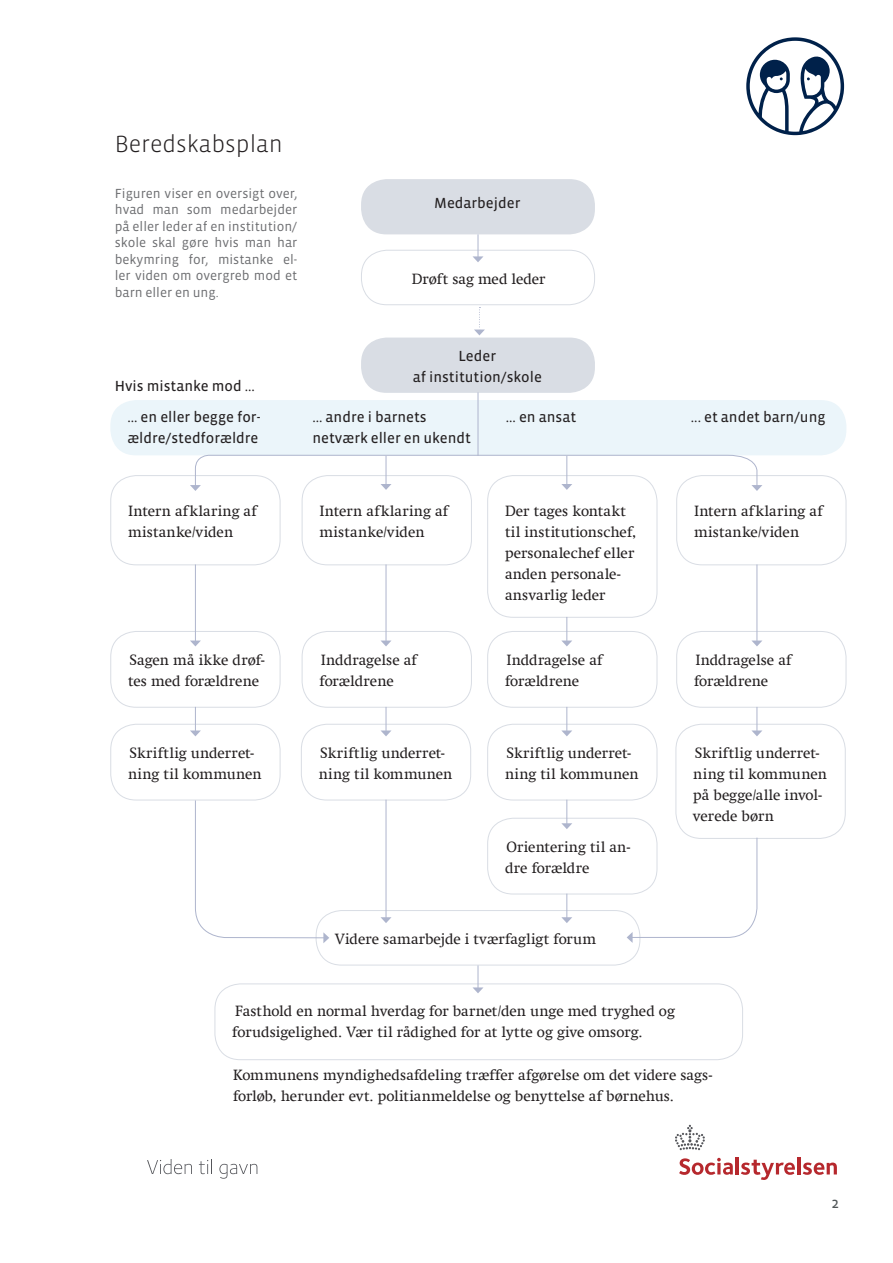
<style>
.page{position:relative;width:893px;height:1263px;background:#fff}
.page>*{position:absolute;margin:0;border:0;box-sizing:border-box;transform-origin:0 0}
.Over{font:300 24px "Vista Sans";color:#231f20}
.figur__box{font:15px/21px "Swift Com";letter-spacing:.005em;color:#231f20}
.Over3__box__pt_11{font:15px/21px "Vista Sans Reg";color:#231f20}
.t1{font:15px "Vista Sans Reg";color:#505658}
.figur-tekst{font:13.5px/16.5px "Vista Sans";color:#6c6d70;text-align:justify}
</style>
<div class="page">
<svg style="left:675px;top:1125px;width:30px;height:25px"></svg>
<svg style="left:679px;top:1158px;width:54px;height:17px"></svg>
<hr style="left:735px;top:1157px;width:4px;height:17px;background:#b6282d">
<svg style="left:741px;top:1160px;width:54px;height:20px"></svg>
<hr style="left:797px;top:1157px;width:3px;height:17px;background:#b6282d">
<svg style="left:803px;top:1162px;width:34px;height:13px"></svg>
<svg style="left:147px;top:1159px;width:45px;height:15px"></svg>
<svg style="left:199px;top:1159px;width:13px;height:15px"></svg>
<svg style="left:219px;top:1164px;width:38px;height:15px"></svg>
<svg style="left:746px;top:37px;width:98px;height:98px"></svg>
<div style="left:110px;top:400px;width:736px;height:55px;background:#ebf5fa;border-radius:26px"></div>
<div style="left:361px;top:179px;width:234px;height:55px;background:#d9dde4;border-radius:26px"></div>
<div style="left:361px;top:250px;width:234px;height:55px;border:1px solid #d9dde4;border-radius:26px"></div>
<div style="left:110px;top:475px;width:170px;height:90px;border:1px solid #d9dde4;border-radius:26px"></div>
<div style="left:110px;top:631px;width:170px;height:77px;border:1px solid #d9dde4;border-radius:26px"></div>
<div style="left:110px;top:724px;width:170px;height:76px;border:1px solid #d9dde4;border-radius:26px"></div>
<div style="left:301px;top:724px;width:170px;height:76px;border:1px solid #d9dde4;border-radius:26px"></div>
<div style="left:487px;top:724px;width:170px;height:76px;border:1px solid #d9dde4;border-radius:26px"></div>
<div style="left:487px;top:818px;width:170px;height:76px;border:1px solid #d9dde4;border-radius:26px"></div>
<div style="left:316px;top:910px;width:324px;height:55px;border:1px solid #d9dde4;border-radius:25px"></div>
<div style="left:215px;top:983px;width:528px;height:77px;border:1px solid #d9dde4;border-radius:26px"></div>
<div style="left:676px;top:724px;width:170px;height:115px;border:1px solid #d9dde4;border-radius:26px"></div>
<div style="left:302px;top:475px;width:170px;height:90px;border:1px solid #d9dde4;border-radius:26px"></div>
<div style="left:302px;top:631px;width:170px;height:77px;border:1px solid #d9dde4;border-radius:26px"></div>
<div style="left:487px;top:631px;width:170px;height:77px;border:1px solid #d9dde4;border-radius:26px"></div>
<div style="left:676px;top:631px;width:170px;height:77px;border:1px solid #d9dde4;border-radius:26px"></div>
<div style="left:676px;top:475px;width:170px;height:90px;border:1px solid #d9dde4;border-radius:26px"></div>
<div style="left:487px;top:475px;width:170px;height:143px;border:1px solid #d9dde4;border-radius:26px"></div>
<div style="left:361px;top:338px;width:234px;height:55px;background:#d9dde4;border-radius:26px"></div>
<svg style="left:627px;top:837px;width:131px;height:106px"></svg>
<svg style="left:472px;top:234px;width:11px;height:28px"></svg>
<svg style="left:472px;top:965px;width:11px;height:28px"></svg>
<hr style="left:386px;top:564px;width:1px;height:77px;background:#aeb5cd">
<svg style="left:381px;top:640px;width:10px;height:6px"></svg>
<svg style="left:561px;top:617px;width:11px;height:29px"></svg>
<svg style="left:561px;top:707px;width:11px;height:29px"></svg>
<svg style="left:561px;top:800px;width:11px;height:29px"></svg>
<svg style="left:561px;top:894px;width:11px;height:29px"></svg>
<svg style="left:381px;top:707px;width:10px;height:29px"></svg>
<hr style="left:386px;top:800px;width:1px;height:118px;background:#aeb5cd">
<svg style="left:381px;top:917px;width:10px;height:6px"></svg>
<svg style="left:190px;top:707px;width:11px;height:29px"></svg>
<svg style="left:751px;top:707px;width:11px;height:29px"></svg>
<hr style="left:757px;top:564px;width:1px;height:77px;background:#aeb5cd">
<svg style="left:751px;top:640px;width:11px;height:6px"></svg>
<hr style="left:195px;top:564px;width:1px;height:77px;background:#aeb5cd">
<svg style="left:190px;top:640px;width:11px;height:6px"></svg>
<svg style="left:190px;top:454px;width:572px;height:37px"></svg>
<hr style="left:478px;top:392px;width:1px;height:64px;background:#aeb5cd">
<svg style="left:474px;top:307px;width:11px;height:28px"></svg>
<svg style="left:195px;top:800px;width:134px;height:143px"></svg>
<p class="Over" style="left:115px;top:131px;width:170px">Beredskabsplan</p>
<p class="figur-tekst" style="left:115px;top:185px;width:184px">Figuren viser en oversigt over, hvad man som medarbejder på eller leder af en institution/ skole skal gøre hvis man har bekymring for, mistanke el&shy;ler viden om overgreb mod et barn eller en ung.</p>
<p class="Over3__box__pt_11" style="left:115px;top:375px;width:142px">Hvis mistanke mod ...</p>
<p class="Over3__box__pt_11" style="left:434px;top:193px;width:88px">Medarbejder</p>
<p class="figur__box" style="left:412px;top:268px;width:136px">Drøft sag med leder</p>
<p class="Over3__box__pt_11" style="left:413px;top:345px;width:131px;text-align:center">Leder<br>af institution/skole</p>
<p class="Over3__box__pt_11" style="left:127px;top:406px;width:135px">... en eller begge for&shy;ældre/stedforældre</p>
<p class="Over3__box__pt_11" style="left:312px;top:407px;width:160px">... andre i barnets netværk eller en ukendt</p>
<p class="Over3__box__pt_11" style="left:506px;top:406px;width:72px">... en ansat</p>
<p class="Over3__box__pt_11" style="left:691px;top:406px;width:136px">... et andet barn/ung</p>
<p class="figur__box" style="left:128px;top:500px;width:130px">Intern afklaring af mistanke/viden</p>
<p class="figur__box" style="left:128px;top:649px;width:138px">Sagen må ikke drøf&shy;tes med forældrene</p>
<p class="figur__box" style="left:319px;top:500px;width:130px">Intern afklaring af mistanke/viden</p>
<p class="figur__box" style="left:505px;top:500px;width:133px">Der tages kontakt til institutionschef, personalechef eller anden personale&shy;ansvarlig leder</p>
<p class="figur__box" style="left:694px;top:500px;width:130px">Intern afklaring af mistanke/viden</p>
<p class="figur__box" style="left:319px;top:649px;width:99px">Inddragelse af forældrene</p>
<p class="figur__box" style="left:505px;top:649px;width:99px">Inddragelse af forældrene</p>
<p class="figur__box" style="left:694px;top:649px;width:99px">Inddragelse af forældrene</p>
<p class="figur__box" style="left:128px;top:742px;width:135px">Skriftlig underret&shy;ning til kommunen</p>
<p class="figur__box" style="left:319px;top:742px;width:135px">Skriftlig underret&shy;ning til kommunen</p>
<p class="figur__box" style="left:505px;top:742px;width:135px">Skriftlig underret&shy;ning til kommunen</p>
<p class="figur__box" style="left:505px;top:836px;width:127px">Orientering til an&shy;dre forældre</p>
<p class="figur__box" style="left:693px;top:742px;width:135px">Skriftlig underret&shy;ning til kommunen på begge/alle invol&shy;verede børn</p>
<p class="figur__box" style="left:335px;top:928px;width:263px">Videre samarbejde i tværfagligt forum</p>
<p class="figur__box" style="left:232px;top:1000px;width:444px">Fasthold en normal hverdag for barnet/den unge med tryghed og forudsigelighed. Vær til rådighed for at lytte og give omsorg.</p>
<p class="figur__box" style="left:233px;top:1065px;width:481px">Kommunens myndighedsafdeling træffer afgørelse om det videre sags&shy;forløb, herunder evt. politianmeldelse og benyttelse af børnehus.</p>
<p class="t1" style="left:831px;top:1195px;width:9px">2</p>
</div>
